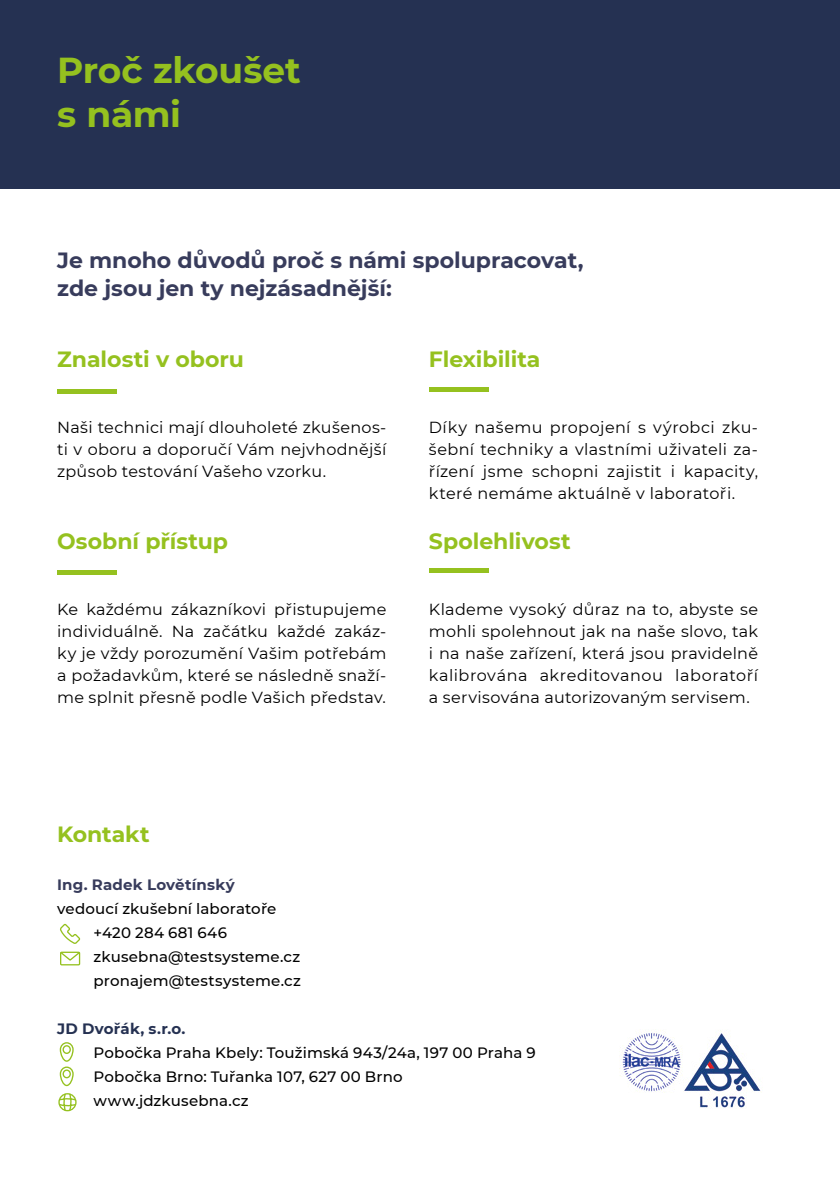
<style>
.page{position:relative;width:840px;height:1191px;background:#fff}
.page>*{position:absolute;margin:0;border:0;box-sizing:border-box;transform-origin:0 0}
.t1{font:700 36px/43.2px "Montserrat";letter-spacing:-.01em;color:#95c11f}
.t2{font:700 22px/28px "Montserrat";color:#383c5c}
.t3{font:700 22px "Montserrat";color:#95c11f}
.t4{font:16px/22px "Montserrat";letter-spacing:.02em;color:#000;text-align:justify}
.t5{font:500 15px/24px "Montserrat";letter-spacing:.01em;color:#000}
.t6{font:700 15px "Montserrat";letter-spacing:.015em;color:#383c5c}
.t7{font:700 15px "Montserrat";letter-spacing:.015em;color:#253152}
</style>
<div class="page">
<div style="left:0;top:0;width:839px;height:189px;background:#253152"></div>
<svg style="left:59px;top:1042px;width:15px;height:44px"></svg>
<div style="left:60px;top:951px;width:20px;height:14px;border:1px solid #95c11f"></div>
<svg style="left:60px;top:951px;width:21px;height:10px"></svg>
<svg style="left:60px;top:923px;width:21px;height:21px"></svg>
<svg style="left:58px;top:1093px;width:19px;height:19px"></svg>
<hr style="left:57px;top:389px;width:59px;height:4px;background:#95c11f">
<hr style="left:57px;top:570px;width:59px;height:4px;background:#95c11f">
<div style="left:428px;top:387px;width:60px;height:5px;background:#95c11f"></div>
<div style="left:428px;top:568px;width:60px;height:5px;background:#95c11f"></div>
<img style="left:619px;top:1029px;width:144px;height:79px">
<h1 class="t1" style="left:57px;top:47px;width:245px">Proč zkoušet s námi</h1>
<h2 class="t2" style="left:57px;top:245px;width:527px">Je mnoho důvodů proč s námi spolupracovat, zde jsou jen ty nejzásadnější:</h2>
<h2 class="t3" style="left:57px;top:343px;width:188px">Znalosti v oboru</h2>
<h2 class="t3" style="left:428px;top:343px;width:113px">Flexibilita</h2>
<p class="t4" style="left:57px;top:416px;width:330px">Naši technici mají dlouholeté zkušenos&shy;ti v oboru a doporučí Vám nejvhodnější způsob testování Vašeho vzorku.</p>
<h2 class="t3" style="left:57px;top:525px;width:172px">Osobní přístup</h2>
<p class="t4" style="left:428px;top:416px;width:330px">Díky našemu propojení s výrobci zku&shy;šební techniky a vlastními uživateli za&shy;řízení jsme schopni zajistit i kapacity, které nemáme aktuálně v laboratoři.</p>
<h2 class="t3" style="left:428px;top:525px;width:143px">Spolehlivost</h2>
<p class="t4" style="left:57px;top:598px;width:330px">Ke každému zákazníkovi přistupujeme individuálně. Na začátku každé zakáz&shy;ky je vždy porozumění Vašim potřebám a požadavkům, které se následně snaží&shy;me splnit přesně podle Vašich představ.</p>
<p class="t4" style="left:428px;top:598px;width:330px">Klademe vysoký důraz na to, abyste se mohli spolehnout jak na naše slovo, tak i na naše zařízení, která jsou pravidelně kalibrována akreditovanou laboratoří a servisována autorizovaným servisem.</p>
<h2 class="t3" style="left:57px;top:818px;width:94px">Kontakt</h2>
<p class="t6" style="left:57px;top:873px;width:179px">Ing. Radek Lovětínský</p>
<p class="t5" style="left:93px;top:896px;width:209px;text-indent:-36px">vedoucí zkušební laboratoře +420 284 681 646 zkusebna@testsysteme.cz pronajem@testsysteme.cz</p>
<p class="t7" style="left:57px;top:1017px;width:130px">JD Dvořák, s.r.o.</p>
<p class="t5" style="left:93px;top:1040px;width:443px">Pobočka Praha Kbely: Toužimská 943/24a, 197 00 Praha 9<br>Pobočka Brno: Tuřanka 107, 627 00 Brno www.jdzkusebna.cz</p>
</div>
